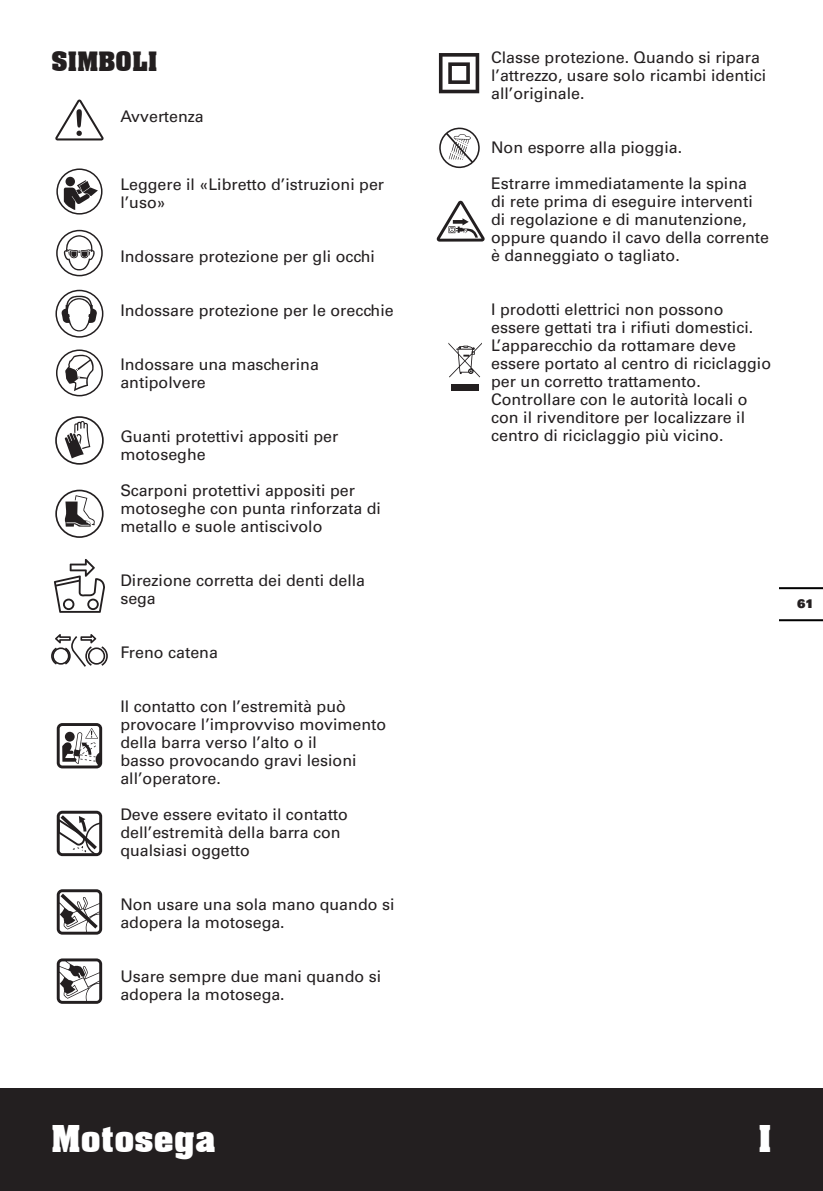
<style>
.page{position:relative;width:823px;height:1191px;background:#fff}
.page>*{position:absolute;margin:0;border:0;box-sizing:border-box;transform-origin:0 0}
.t1{font:700 36px "Aachen BT";letter-spacing:-.01em;color:#fff}
.t2{font:700 26px "Aachen BT";letter-spacing:-.01em;color:#231f20}
.t3{font:16px/18px "Univers";color:#231f20}
.t4{font:900 12px "Univers";color:#231f20}
</style>
<div class="page">
<div style="left:0;top:1089px;width:822px;height:102px;background:#231f20"></div>
<hr style="left:779px;top:619px;width:43px;height:2px;background:#000">
<hr style="left:779px;top:587px;width:43px;height:2px;background:#000">
<svg style="left:448px;top:342px;width:33px;height:35px"></svg>
<div style="left:451px;top:384px;width:28px;height:7px;background:#231f20"></div>
<svg style="left:57px;top:169px;width:45px;height:45px"></svg>
<div style="left:56px;top:168px;width:46px;height:47px;border:2px solid #231f20;border-radius:50%"></div>
<svg style="left:65px;top:177px;width:10px;height:9px"></svg>
<svg style="left:64px;top:180px;width:34px;height:30px"></svg>
<svg style="left:439px;top:127px;width:41px;height:42px"></svg>
<svg style="left:55px;top:489px;width:48px;height:49px"></svg>
<svg style="left:55px;top:416px;width:49px;height:49px"></svg>
<svg style="left:54px;top:559px;width:51px;height:54px"></svg>
<svg style="left:51px;top:634px;width:57px;height:33px"></svg>
<svg style="left:57px;top:958px;width:45px;height:45px"></svg>
<svg style="left:57px;top:723px;width:45px;height:45px"></svg>
<svg style="left:57px;top:810px;width:45px;height:46px"></svg>
<svg style="left:57px;top:889px;width:45px;height:45px"></svg>
<svg style="left:438px;top:53px;width:41px;height:40px"></svg>
<svg style="left:65px;top:354px;width:29px;height:37px"></svg>
<div style="left:56px;top:349px;width:47px;height:47px;border:2px solid #231f20;border-radius:50%"></div>
<svg style="left:56px;top:291px;width:46px;height:46px"></svg>
<div style="left:55px;top:290px;width:48px;height:48px;border:2px solid #231f20;border-radius:50%"></div>
<svg style="left:61px;top:296px;width:36px;height:35px"></svg>
<svg style="left:57px;top:231px;width:45px;height:44px"></svg>
<div style="left:56px;top:230px;width:47px;height:46px;border:2px solid #231f20;border-radius:50%"></div>
<svg style="left:63px;top:235px;width:32px;height:35px"></svg>
<svg style="left:436px;top:201px;width:48px;height:41px"></svg>
<svg style="left:55px;top:100px;width:49px;height:40px"></svg>
<h2 class="t2" style="left:51px;top:45px;width:108px">SIMBOLI</h2>
<p class="t3" style="left:120px;top:107px;width:85px">Avvertenza</p>
<p class="t3" style="left:120px;top:175px;width:265px">Leggere il «Libretto d’istruzioni per l’uso»</p>
<p class="t3" style="left:120px;top:247px;width:256px">Indossare protezione per gli occhi</p>
<p class="t3" style="left:120px;top:301px;width:275px">Indossare protezione per le orecchie</p>
<p class="t3" style="left:120px;top:355px;width:200px">Indossare una mascherina antipolvere</p>
<p class="t3" style="left:120px;top:427px;width:219px">Guanti protettivi appositi per motoseghe</p>
<p class="t3" style="left:120px;top:481px;width:262px">Scarponi protettivi appositi per motoseghe con punta rinforzata di metallo e suole antiscivolo</p>
<p class="t3" style="left:120px;top:571px;width:246px">Direzione corretta dei denti della sega</p>
<p class="t3" style="left:120px;top:643px;width:99px">Freno catena</p>
<p class="t3" style="left:120px;top:697px;width:267px">Il contatto con l’estremità può provocare l’improvviso movimento della barra verso l’alto o il<br>basso provocando gravi lesioni all’operatore.</p>
<p class="t3" style="left:120px;top:805px;width:229px">Deve essere evitato il contatto dell’estremità della barra con qualsiasi oggetto</p>
<p class="t3" style="left:120px;top:895px;width:275px">Non usare una sola mano quando si adopera la motosega.</p>
<p class="t3" style="left:120px;top:967px;width:262px">Usare sempre due mani quando si adopera la motosega.</p>
<p class="t3" style="left:491px;top:48px;width:276px">Classe protezione. Quando si ripara l’attrezzo, usare solo ricambi identici all’originale.</p>
<p class="t3" style="left:491px;top:138px;width:192px">Non esporre alla pioggia.</p>
<p class="t3" style="left:491px;top:174px;width:279px">Estrarre immediatamente la spina<br>di rete prima di eseguire interventi di regolazione e di manutenzione, oppure quando il cavo della corrente è danneggiato o tagliato.</p>
<p class="t3" style="left:491px;top:300px;width:281px">I prodotti elettrici non possono essere gettati tra i rifiuti domestici.<br>L’apparecchio da rottamare deve essere portato al centro di riciclaggio per un corretto trattamento.<br>Controllare con le autorità locali o con il rivenditore per localizzare il centro di riciclaggio più vicino.</p>
<p class="t4" style="left:796px;top:595px;width:18px">61</p>
<h1 class="t1" style="left:51px;top:1116px;width:166px">Motosega</h1>
<h1 class="t1" style="left:757px;top:1116px;width:15px">I</h1>
</div>
